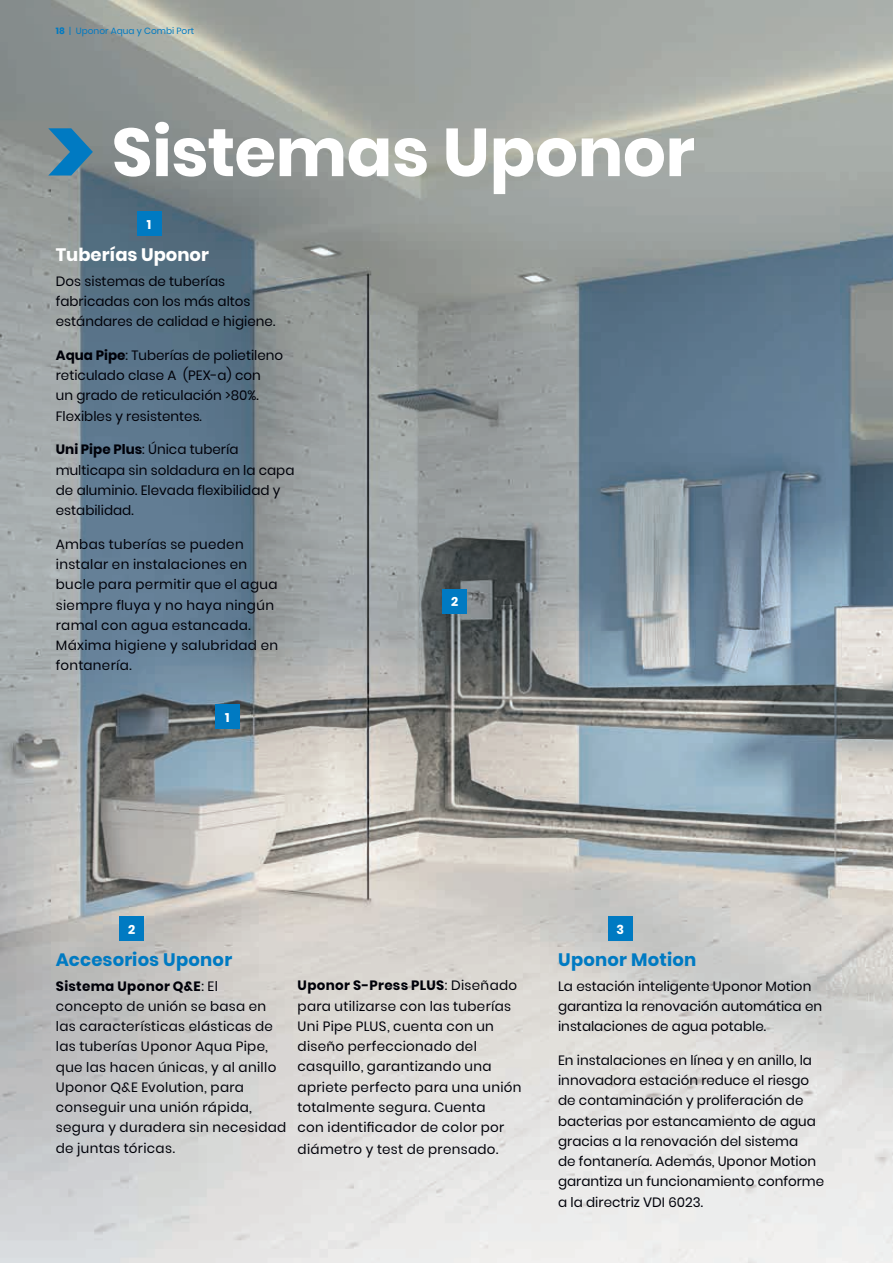
<style>
.page{position:relative;width:893px;height:1263px;background:#fff}
.page>*{position:absolute;margin:0;border:0;box-sizing:border-box;transform-origin:0 0}
.t1{font:700 67.5px "Poppins";letter-spacing:-.005em;color:#fff}
.t2{font:700 18px "Poppins";letter-spacing:.01em;color:#007ac2}
.t3{font:700 18px "Poppins";color:#fff}
.t4{font:13.5px/20.2px "Poppins";color:#000109}
.t5{font:13.5px/20.2px "Poppins";letter-spacing:.025em;color:#000109}
.t6{font:700 12.6px "Poppins";color:#fff}
.t7{font:9px "Poppins";color:#007ac2}
.s1{font-weight:700}
</style>
<div class="page">
<img style="left:0;top:0;width:893px;height:1263px">
<svg style="left:48px;top:128px;width:45px;height:48px;background:#4282a5"></svg>
<div style="left:137px;top:211px;width:25px;height:25px;background:#007ac2"></div>
<div style="left:119px;top:916px;width:25px;height:25px;background:#007ac2"></div>
<div style="left:608px;top:916px;width:25px;height:25px;background:#007ac2"></div>
<div style="left:442px;top:589px;width:25px;height:25px;background:#007ac2"></div>
<div style="left:215px;top:705px;width:25px;height:24px;background:#007ac2"></div>
<p class="t7" style="left:56px;top:26px;width:140px"><span class="s1">18</span> | Uponor Aqua y Combi Port</p>
<h1 class="t1" style="left:112px;top:113px;width:585px">Sistemas Uponor</h1>
<p class="t6" style="left:147px;top:217px;width:6px">1</p>
<h2 class="t3" style="left:56px;top:244px;width:155px">Tuberías Uponor</h2>
<p class="t4" style="left:56px;top:271px;width:221px">Dos sistemas de tuberías fabricadas con los más altos estándares de calidad e higiene.</p>
<p class="t4" style="left:56px;top:345px;width:229px"><span class="s1">Aqua Pipe</span>: Tuberías de polietileno reticulado clase A (PEX-a) con<br>un grado de reticulación &gt;80%.<br>Flexibles y resistentes.</p>
<p class="t4" style="left:56px;top:439px;width:240px"><span class="s1">Uni Pipe Plus</span>: Única tubería multicapa sin soldadura en la capa de aluminio. Elevada flexibilidad y estabilidad.</p>
<p class="t5" style="left:56px;top:534px;width:224px">Ambas tuberías se pueden instalar en instalaciones en bucle para permitir que el agua siempre fluya y no haya ningún ramal con agua estancada.<br>Máxima higiene y salubridad en fontanería.</p>
<p class="t6" style="left:225px;top:710px;width:6px">1</p>
<p class="t6" style="left:451px;top:595px;width:9px">2</p>
<p class="t6" style="left:128px;top:922px;width:9px">2</p>
<p class="t6" style="left:617px;top:922px;width:9px">3</p>
<h2 class="t2" style="left:56px;top:949px;width:178px">Accesorios Uponor</h2>
<p class="t5" style="left:56px;top:976px;width:232px"><span class="s1">Sistema Uponor Q&amp;E</span>: El concepto de unión se basa en las características elásticas de las tuberías Uponor Aqua Pipe, que las hacen únicas, y al anillo<br>Uponor Q&amp;E Evolution, para conseguir una unión rápida, segura y duradera sin necesidad de juntas tóricas.</p>
<p class="t5" style="left:298px;top:976px;width:225px"><span class="s1">Uponor S-Press PLUS</span>: Diseñado para utilizarse con las tuberías<br>Uni Pipe PLUS, cuenta con un diseño perfeccionado del casquillo, garantizando una apriete perfecto para una unión totalmente segura. Cuenta<br>con identificador de color por</p>
<p class="t5" style="left:298px;top:1139px;width:202px">diámetro y test de prensado.</p>
<h2 class="t2" style="left:558px;top:949px;width:140px">Uponor Motion</h2>
<p class="t4" style="left:558px;top:976px;width:266px">La estación inteligente Uponor Motion garantiza la renovación automática en instalaciones de agua potable.</p>
<p class="t4" style="left:558px;top:1050px;width:268px">En instalaciones en línea y en anillo, la innovadora estación reduce el riesgo de contaminación y proliferación de bacterias por estancamiento de agua gracias a la renovación del sistema<br>de fontanería. Además, Uponor Motion garantiza un funcionamiento conforme a la directriz VDI 6023.</p>
</div>
